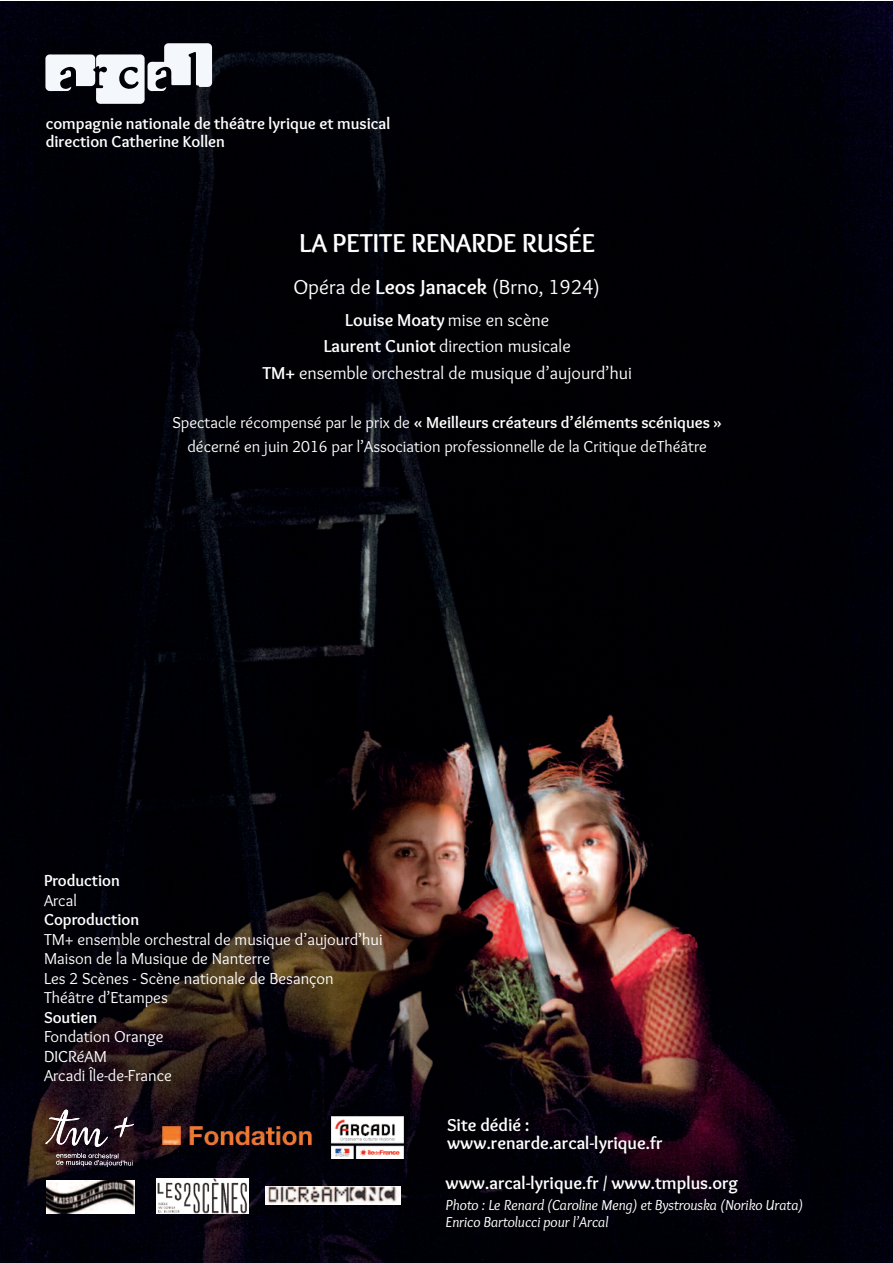
<style>
.page{position:relative;width:893px;height:1263px;background:#fff}
.page>*{position:absolute;margin:0;border:0;box-sizing:border-box;transform-origin:0 0}
.t1{font:700 27px "Overlock";color:#fff}
.t2{font:21px "Overlock";color:#fff}
.t3{font:18px/26.4px "Overlock";color:#fff;text-align:center}
.t4{font:700 18px/18px "Overlock";color:#fff}
.t5{font:16.5px/19.5px "Overlock";color:#fff}
.t6{font:700 16.5px/18px "Overlock";color:#fff}
.t7{font:italic 15px/16.5px "Overlock";color:#fff}
.s1{font-weight:700}
</style>
<div class="page">
<img style="left:0;top:1px;width:892px;height:1262px">
<img style="left:45px;top:1112px;width:19px;height:32px">
<img style="left:332px;top:1116px;width:71px;height:43px">
<img style="left:47px;top:1180px;width:87px;height:33px">
<img style="left:156px;top:1178px;width:92px;height:35px">
<img style="left:154px;top:1108px;width:161px;height:52px">
<img style="left:265px;top:1186px;width:135px;height:19px">
<img style="left:45px;top:54px;width:58px;height:46px">
<p class="t6" style="left:46px;top:115px;width:346px">compagnie nationale de théâtre lyrique et musical direction Catherine Kollen</p>
<h1 class="t1" style="left:299px;top:227px;width:297px">LA PETITE RENARDE RUSÉE</h1>
<p class="t2" style="left:293px;top:276px;width:308px">Opéra de <span class="s1">Leos Janacek</span> (Brno, 1924)</p>
<p class="t3" style="left:263px;top:307px;width:371px"><span class="s1">Louise Moaty</span> mise en scène<br><span class="s1">Laurent Cuniot</span> direction musicale<br><span class="s1">TM+</span> ensemble orchestral de musique d’aujourd’hui</p>
<p class="t5" style="left:172px;top:410px;width:551px;line-height:24.2px;text-align:center">Spectacle récompensé par le prix de <span class="s1">« Meilleurs créateurs d’éléments scéniques » </span>décerné en juin 2016 par l’Association professionnelle de la Critique deThéâtre</p>
<p class="t6" style="left:44px;top:872px;width:77px">Production</p>
<p class="t5" style="left:44px;top:891px;width:34px">Arcal</p>
<p class="t6" style="left:44px;top:911px;width:97px">Coproduction</p>
<p class="t5" style="left:44px;top:930px;width:340px">TM+ ensemble orchestral de musique d’aujourd’hui Maison de la Musique de Nanterre<br>Les 2 Scènes - Scène nationale de Besançon Théâtre d’Etampes</p>
<p class="t6" style="left:44px;top:1008px;width:55px">Soutien</p>
<p class="t5" style="left:44px;top:1027px;width:129px">Fondation Orange<br>DICRéAM<br>Arcadi Île-de-France</p>
<p class="t4" style="left:447px;top:1115px;width:217px">Site dédié : www.renarde.arcal-lyrique.fr</p>
<p class="t4" style="left:446px;top:1174px;width:294px">www.arcal-lyrique.fr / www.tmplus.org</p>
<p class="t7" style="left:446px;top:1197px;width:359px">Photo : Le Renard (Caroline Meng) et Bystrouska (Noriko Urata)<br>Enrico Bartolucci pour l’Arcal</p>
</div>
